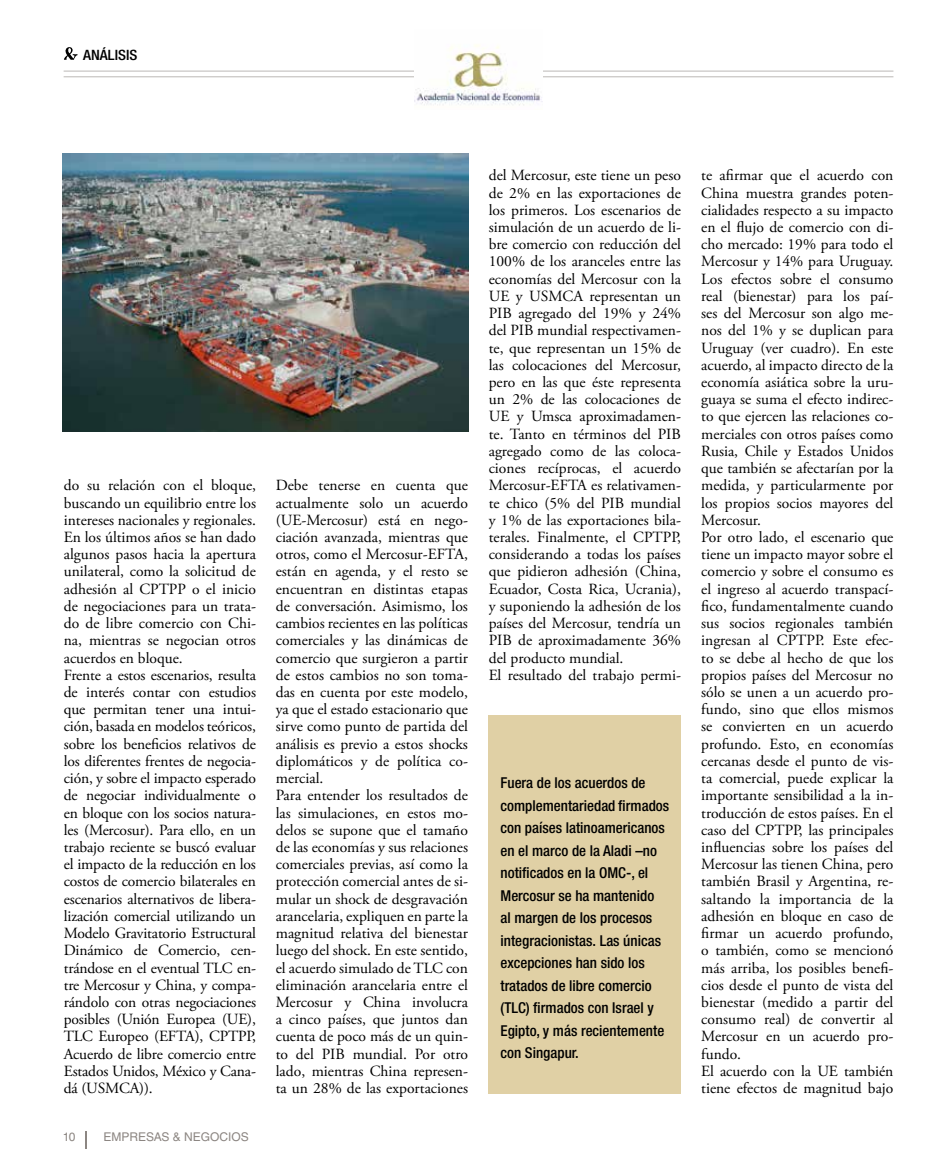
<style>
.page{position:relative;width:936px;height:1170px;background:#fff}
.page>*{position:absolute;margin:0;border:0;box-sizing:border-box;transform-origin:0 0}
.t1{font:15.6px/17.2px "Adobe Garamond Pro";color:#000}
.t2{font:500 condensed 15px/22.5px "Helvetica Neue LT Std";color:#000}
.t3{font:500 condensed 14.25px "Helvetica Neue";color:#000;scale:1.07 1}
.t4{font:12px "Helvetica LT Std";color:#8c8682}
</style>
<div class="page">
<svg style="left:86px;top:1131px;width:1px;height:17px"></svg>
<hr style="left:64px;top:71px;width:829px;height:1px;background:#bbb8b6">
<hr style="left:64px;top:77px;width:829px;height:1px;background:#bbb8b6">
<svg style="left:64px;top:47px;width:14px;height:13px"></svg>
<img style="left:414px;top:45px;width:128px;height:61px">
<div style="left:488px;top:714px;width:193px;height:379px;background:#e0d0a5"></div>
<img style="left:63px;top:154px;width:405px;height:278px">
<p class="t3" style="left:83px;top:46px;width:52px">ANÁLISIS</p>
<p class="t1" style="left:64px;top:477px;width:194px">do su relación con el bloque, buscando un equilibrio entre los intereses nacionales y regionales.<br>En los últimos años se han dado algunos pasos hacia la apertura unilateral, como la solicitud de adhesión al CPTPP o el inicio de negociaciones para un trata&shy;do de libre comercio con Chi&shy;na, mientras se negocian otros acuerdos en bloque.<br>Frente a estos escenarios, resulta de interés contar con estudios que permitan tener una intui&shy;ción, basada en modelos teóricos, sobre los beneficios relativos de los diferentes frentes de negocia&shy;ción, y sobre el impacto esperado de negociar individualmente o en bloque con los socios natura&shy;les (Mercosur). Para ello, en un trabajo reciente se buscó evaluar el impacto de la reducción en los costos de comercio bilaterales en escenarios alternativos de libera&shy;lización comercial utilizando un<br>Modelo Gravitatorio Estructural<br>Dinámico de Comercio, cen&shy;trándose en el eventual TLC en&shy;tre Mercosur y China, y compa&shy;rándolo con otras negociaciones posibles (Unión Europea (UE),<br>TLC Europeo (EFTA), CPTPP,<br>Acuerdo de libre comercio entre<br>Estados Unidos, México y Cana&shy;dá (USMCA)).</p>
<p class="t1" style="left:276px;top:477px;width:194px">Debe tenerse en cuenta que actualmente solo un acuerdo (UE-Mercosur) está en nego&shy;ciación avanzada, mientras que otros, como el Mercosur-EFTA, están en agenda, y el resto se encuentran en distintas etapas de conversación. Asimismo, los cambios recientes en las políticas comerciales y las dinámicas de comercio que surgieron a partir de estos cambios no son toma&shy;das en cuenta por este modelo, ya que el estado estacionario que sirve como punto de partida del análisis es previo a estos shocks diplomáticos y de política co&shy;mercial.<br>Para entender los resultados de las simulaciones, en estos mo&shy;delos se supone que el tamaño de las economías y sus relaciones comerciales previas, así como la protección comercial antes de si&shy;mular un shock de desgravación arancelaria, expliquen en parte la magnitud relativa del bienestar luego del shock. En este sentido, el acuerdo simulado de TLC con eliminación arancelaria entre el<br>Mercosur y China involucra a cinco países, que juntos dan cuenta de poco más de un quin&shy;to del PIB mundial. Por otro lado, mientras China represen&shy;ta un 28% de las exportaciones</p>
<p class="t4" style="left:63px;top:1129px;width:14px">10</p>
<p class="t4" style="left:103px;top:1129px;width:147px">EMPRESAS &amp; NEGOCIOS</p>
<p class="t1" style="left:488px;top:167px;width:194px">del Mercosur, este tiene un peso de 2% en las exportaciones de los primeros. Los escenarios de simulación de un acuerdo de li&shy;bre comercio con reducción del<br>100% de los aranceles entre las economías del Mercosur con la<br>UE y USMCA representan un<br>PIB agregado del 19% y 24% del PIB mundial respectivamen&shy;te, que representan un 15% de las colocaciones del Mercosur, pero en las que éste representa un 2% de las colocaciones de<br>UE y Umsca aproximadamen&shy;te. Tanto en términos del PIB agregado como de las coloca&shy;ciones recíprocas, el acuerdo<br>Mercosur-EFTA es relativamen&shy;te chico (5% del PIB mundial y 1% de las exportaciones bila&shy;terales. Finalmente, el CPTPP, considerando a todas los países que pidieron adhesión (China,<br>Ecuador, Costa Rica, Ucrania), y suponiendo la adhesión de los países del Mercosur, tendría un<br>PIB de aproximadamente 36% del producto mundial.<br>El resultado del trabajo permi-</p>
<p class="t2" style="left:500px;top:771px;width:170px">Fuera de los acuerdos de complementariedad firmados con países latinoamericanos en el marco de la Aladi –no notificados en la OMC-, el<br>Mercosur se ha mantenido<br>al margen de los procesos integracionistas. Las únicas excepciones han sido los tratados de libre comercio (TLC) firmados con Israel y<br>Egipto, y más recientemente con Singapur.</p>
<p class="t1" style="left:701px;top:167px;width:194px">te afirmar que el acuerdo con<br>China muestra grandes poten&shy;cialidades respecto a su impacto en el flujo de comercio con di&shy;cho mercado: 19% para todo el<br>Mercosur y 14% para Uruguay.<br>Los efectos sobre el consumo real (bienestar) para los paí&shy;ses del Mercosur son algo me&shy;nos del 1% y se duplican para<br>Uruguay (ver cuadro). En este acuerdo, al impacto directo de la economía asiática sobre la uru&shy;guaya se suma el efecto indirec&shy;to que ejercen las relaciones co&shy;merciales con otros países como<br>Rusia, Chile y Estados Unidos que también se afectarían por la medida, y particularmente por los propios socios mayores del<br>Mercosur.<br>Por otro lado, el escenario que tiene un impacto mayor sobre el comercio y sobre el consumo es el ingreso al acuerdo transpací&shy;fico, fundamentalmente cuando sus socios regionales también ingresan al CPTPP. Este efec&shy;to se debe al hecho de que los propios países del Mercosur no sólo se unen a un acuerdo pro&shy;fundo, sino que ellos mismos se convierten en un acuerdo profundo. Esto, en economías cercanas desde el punto de vis&shy;ta comercial, puede explicar la importante sensibilidad a la in&shy;troducción de estos países. En el caso del CPTPP, las principales influencias sobre los países del<br>Mercosur las tienen China, pero también Brasil y Argentina, re&shy;saltando la importancia de la adhesión en bloque en caso de firmar un acuerdo profundo, o también, como se mencionó más arriba, los posibles benefi&shy;cios desde el punto de vista del bienestar (medido a partir del consumo real) de convertir al<br>Mercosur en un acuerdo pro&shy;fundo.<br>El acuerdo con la UE también tiene efectos de magnitud bajo</p>
</div>
